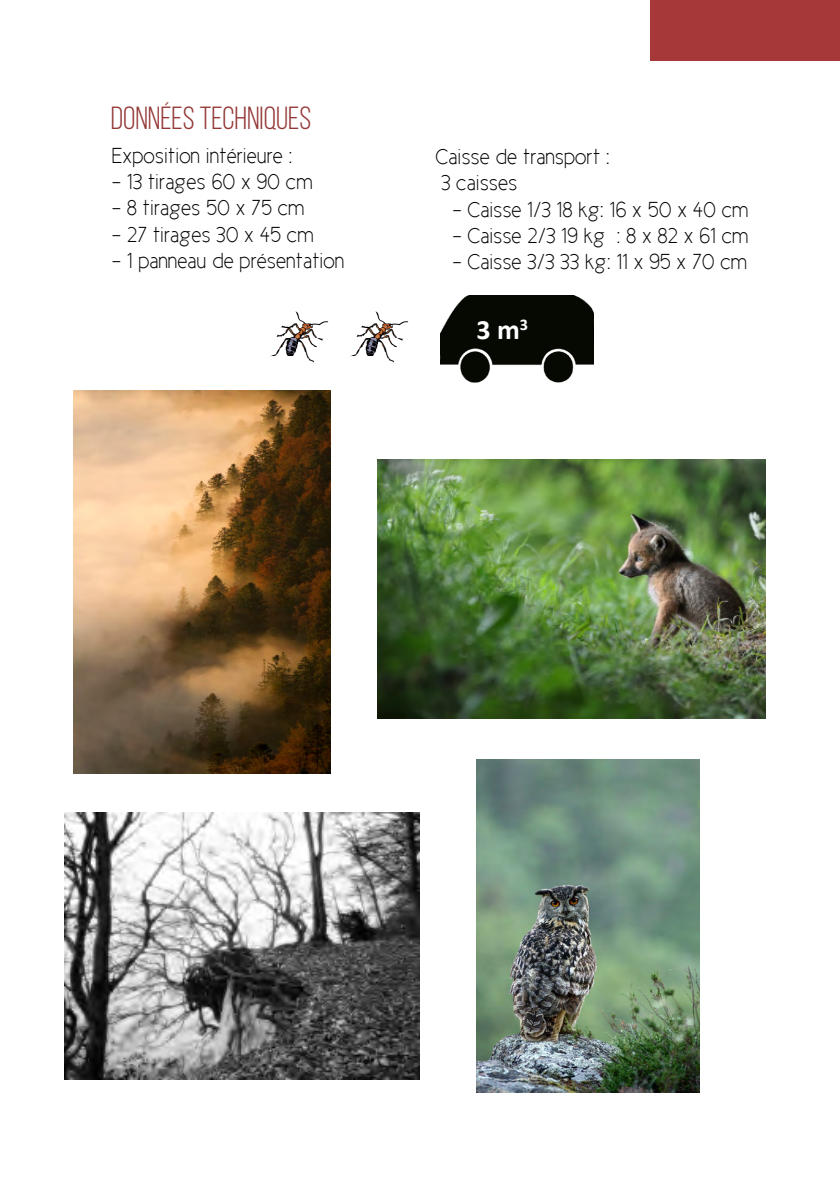
<style>
.page{position:relative;width:840px;height:1191px;background:#fff}
.page>*{position:absolute;margin:0;border:0;box-sizing:border-box;transform-origin:0 0}
.t1{font:32px "Bebas Neue";color:#933836}
.t2{font:700 28px "Calibri";color:#fff}
.t3{font:22px/26.4px "Cicle Fina";color:#000}
</style>
<div class="page">
<img style="left:377px;top:459px;width:387px;height:259px">
<img style="left:74px;top:390px;width:256px;height:384px">
<img style="left:64px;top:812px;width:355px;height:267px">
<img style="left:476px;top:759px;width:223px;height:333px">
<div style="left:650px;top:0;width:189px;height:61px;background:#a73839"></div>
<img style="left:440px;top:295px;width:152px;height:88px">
<img style="left:350px;top:311px;width:58px;height:52px">
<img style="left:270px;top:311px;width:59px;height:52px">
<h1 class="t1" style="left:111px;top:100px;width:202px">DONNÉES TECHNIQUES</h1>
<p class="t3" style="left:112px;top:142px;width:182px">Exposition intérieure :</p>
<p class="t3" style="left:112px;top:168px;width:202px">- 13 tirages 60 x 90 cm</p>
<p class="t3" style="left:112px;top:195px;width:194px">- 8 tirages 50 x 75 cm</p>
<p class="t3" style="left:112px;top:221px;width:203px">- 27 tirages 30 x 45 cm</p>
<p class="t3" style="left:112px;top:248px;width:234px">- 1 panneau de présentation</p>
<p class="t3" style="left:435px;top:143px;width:176px">Caisse de transport :<br>3 caisses</p>
<p class="t3" style="left:452px;top:196px;width:297px">- Caisse 1/3 18 kg: 16 x 50 x 40 cm</p>
<p class="t3" style="left:452px;top:222px;width:297px">- Caisse 2/3 19 kg : 8 x 82 x 61 cm</p>
<p class="t3" style="left:452px;top:249px;width:296px">- Caisse 3/3 33 kg: 11 x 95 x 70 cm</p>
<p class="t2" style="left:476px;top:310px;width:53px">3 m<sup>3</sup></p>
</div>
